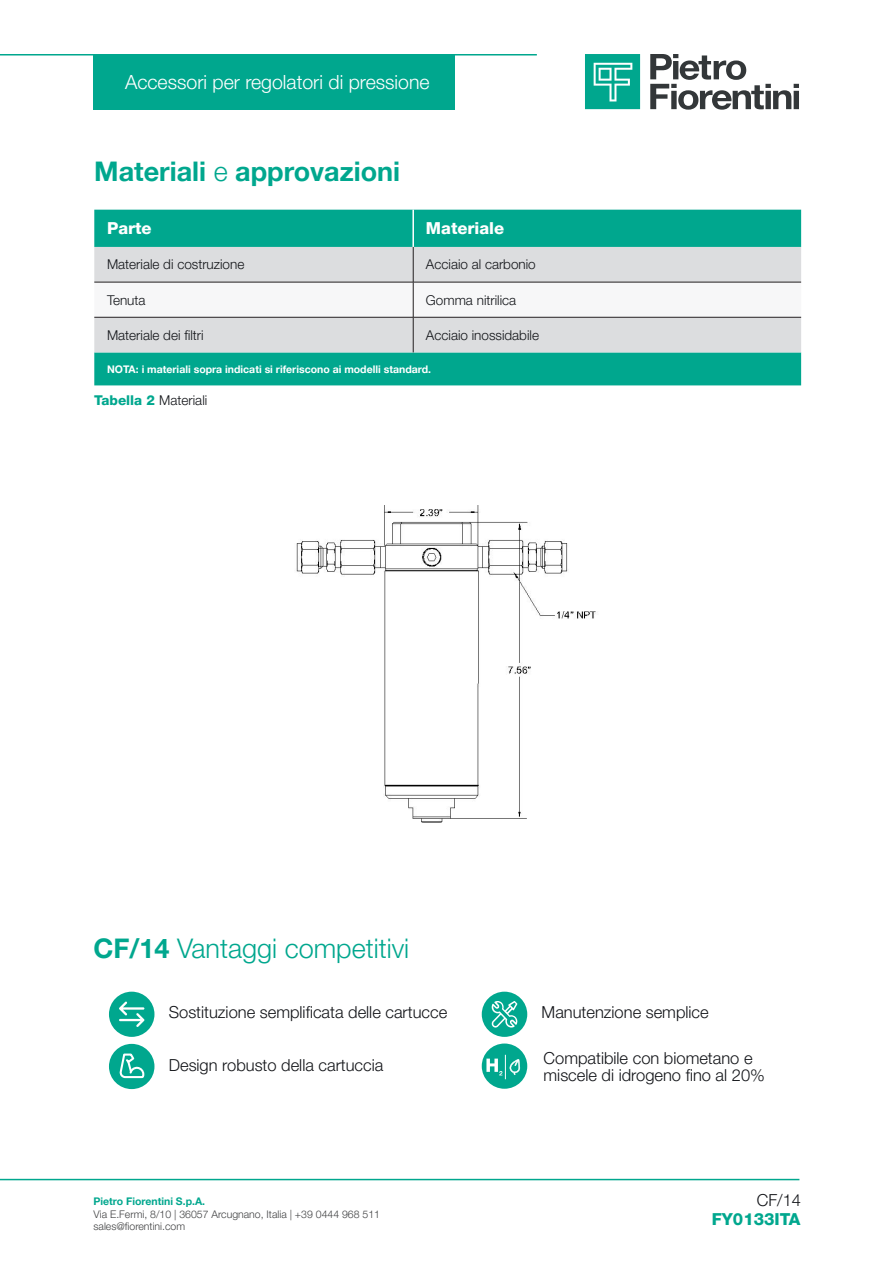
<style>
.page{position:relative;width:893px;height:1263px;background:#fff}
.page>*{position:absolute;margin:0;border:0;box-sizing:border-box;transform-origin:0 0}
.Titoletto{font:300 27px "Helvetica Neue LT Pro";color:#00a78e}
.Titoletto-2{font:700 27px "Helvetica Neue LT Pro";color:#00a78e}
.t1{font:300 19.5px "Helvetica Neue LT Pro";color:#fff}
.bullet_non_puntato{font:300 16.5px "Helvetica Neue LT Pro";color:#121418}
.Testo{font:300 16.5px "Helvetica Neue LT Pro";color:#121418}
.titoli_tabella_bianc{font:800 16.5px "Helvetica Neue LT Pro";color:#fff}
.titoletto_technische{font:800 16.5px "Helvetica Neue LT Pro";color:#00a78e}
.testo_sciolto{font:300 16.5px "Helvetica Neue LT Pro";color:#121418}
.testo_tabella{font:300 13.5px "Helvetica Neue LT Pro";color:#121418}
.t2{font:300 10.5px/12.6px "Helvetica Neue LT Pro";color:#414243}
.testo_tabella-2{font:700 10.5px "Helvetica Neue LT Pro";color:#fff}
.t3{font:700 10.5px "Helvetica Neue LT Pro";color:#00a78e}
.s1{font-weight:300}
.s2{font-weight:800;color:#00a78e}
.s3{font-weight:700}
</style>
<div class="page">
<hr style="left:0;top:54px;width:537px;height:2px;background:#00a78e">
<hr style="left:0;top:1179px;width:799px;height:1px;background:#00a78e">
<svg style="left:650px;top:54px;width:149px;height:56px"></svg>
<svg style="left:585px;top:54px;width:55px;height:55px;background:#25b39e"></svg>
<div style="left:94px;top:55px;width:361px;height:55px;background:#00a78e"></div>
<div style="left:94px;top:210px;width:707px;height:175px;background:#00a78e"></div>
<div style="left:94px;top:247px;width:707px;height:105px;background:#dcdddf"></div>
<svg style="left:94px;top:283px;width:707px;height:34px"></svg>
<hr style="left:412px;top:210px;width:2px;height:37px;background:#fff">
<hr style="left:413px;top:247px;width:1px;height:35px;background:#231f20">
<hr style="left:94px;top:282px;width:319px;height:1px;background:#231f20">
<hr style="left:413px;top:282px;width:388px;height:1px;background:#231f20">
<hr style="left:413px;top:282px;width:1px;height:35px;background:#231f20">
<hr style="left:94px;top:317px;width:319px;height:1px;background:#231f20">
<hr style="left:413px;top:317px;width:388px;height:1px;background:#231f20">
<hr style="left:413px;top:317px;width:1px;height:35px;background:#231f20">
<img style="left:296px;top:506px;width:300px;height:316px">
<div style="left:109px;top:992px;width:45px;height:45px;background:#00a78e;border-radius:50%"></div>
<svg style="left:119px;top:1001px;width:25px;height:26px"></svg>
<div style="left:109px;top:1044px;width:45px;height:45px;background:#00a78e;border-radius:50%"></div>
<svg style="left:120px;top:1053px;width:25px;height:26px"></svg>
<div style="left:482px;top:992px;width:45px;height:45px;background:#00a78e;border-radius:50%"></div>
<svg style="left:491px;top:1001px;width:27px;height:26px"></svg>
<div style="left:482px;top:1043px;width:45px;height:46px;background:#00a78e;border-radius:50%"></div>
<svg style="left:486px;top:1055px;width:34px;height:24px"></svg>
<h2 class="t1" style="left:125px;top:70px;width:306px">Accessori per regolatori di pressione</h2>
<p class="Titoletto-2" style="left:94px;top:155px;width:307px">Materiali <span class="s1">e</span> approvazioni</p>
<p class="titoli_tabella_bianc" style="left:107px;top:218px;width:46px">Parte</p>
<p class="titoli_tabella_bianc" style="left:426px;top:218px;width:80px">Materiale</p>
<p class="testo_tabella" style="left:107px;top:256px;width:139px">Materiale di costruzione</p>
<p class="testo_tabella" style="left:426px;top:256px;width:111px">Acciaio al carbonio</p>
<p class="testo_tabella" style="left:107px;top:291px;width:40px">Tenuta</p>
<p class="testo_tabella" style="left:426px;top:291px;width:92px">Gomma nitrilica</p>
<p class="testo_tabella" style="left:107px;top:327px;width:98px">Materiale dei filtri</p>
<p class="testo_tabella" style="left:426px;top:327px;width:115px">Acciaio inossidabile</p>
<p class="testo_tabella-2" style="left:107px;top:362px;width:325px">NOTA: i materiali sopra indicati si riferiscono ai modelli standard.</p>
<p class="testo_tabella" style="left:94px;top:392px;width:115px"><span class="s2">Tabella 2</span> Materiali</p>
<p class="Titoletto" style="left:94px;top:932px;width:317px"><span class="s3">CF/14</span> Vantaggi competitivi</p>
<p class="bullet_non_puntato" style="left:169px;top:1002px;width:280px">Sostituzione semplificata delle cartucce</p>
<p class="bullet_non_puntato" style="left:169px;top:1055px;width:216px">Design robusto della cartuccia</p>
<p class="t3" style="left:94px;top:1195px;width:113px">Pietro Fiorentini S.p.A.</p>
<p class="t2" style="left:94px;top:1207px;width:288px">Via E.Fermi, 8/10 | 36057 Arcugnano, Italia | +39 0444 968 511 sales@fiorentini.com</p>
<p class="bullet_non_puntato" style="left:542px;top:1002px;width:169px">Manutenzione semplice</p>
<p class="Testo" style="left:544px;top:1048px;width:211px">Compatibile con biometano e</p>
<p class="Testo" style="left:544px;top:1065px;width:223px">miscele di idrogeno fino al 20%</p>
<p class="testo_sciolto" style="left:757px;top:1190px;width:46px">CF/14</p>
<p class="titoletto_technische" style="left:712px;top:1209px;width:90px">FY0133ITA</p>
</div>
